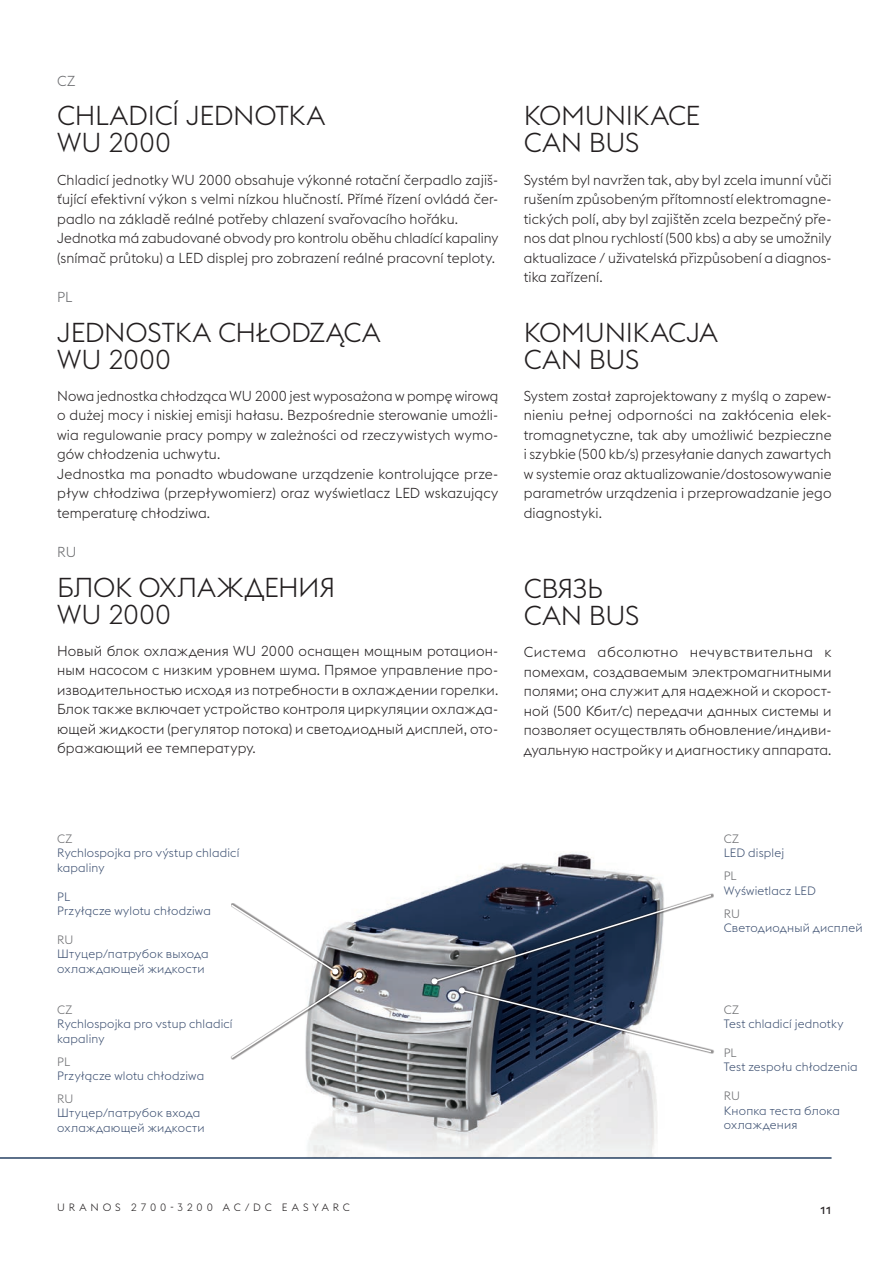
<style>
.page{position:relative;width:892px;height:1263px;background:#fff}
.page>*{position:absolute;margin:0;border:0;box-sizing:border-box;transform-origin:0 0}
.t1{font:300 27px/27px "voestalpine";letter-spacing:-.01em;color:#231f20}
.t2{font:300 14.25px/19.5px "voestalpine";letter-spacing:.005em;color:#231f20;text-align:justify}
.t3{font:300 14.25px/19.5px "voestalpine";letter-spacing:.005em;color:#231f20;scale:.96 1}
.t4{font:300 14.25px "voestalpine";color:#6c6d70}
.t5{font:300 12px/14.4px "voestalpine";letter-spacing:.015em;color:#3e5172}
.t6{font:300 12px "voestalpine";color:#6c6d70}
.t7{font:300 10.5px "voestalpine";letter-spacing:.365em;color:#231f20}
.t8{font:500 10.5px "voestalpine";color:#231f20}
</style>
<div class="page">
<hr style="left:0;top:1157px;width:831px;height:1px;background:#284264">
<img style="left:305px;top:852px;width:359px;height:305px">
<div style="left:230px;top:970px;width:135px;height:90px;background:#231f20;opacity:.5"></div>
<svg style="left:230px;top:903px;width:132px;height:156px"></svg>
<div style="left:458px;top:986px;width:256px;height:68px;background:#231f20;opacity:.5"></div>
<svg style="left:432px;top:893px;width:280px;height:160px"></svg>
<svg style="left:458px;top:987px;width:7px;height:7px"></svg>
<p class="t4" style="left:57px;top:72px;width:20px">CZ</p>
<h1 class="t1" style="left:57px;top:103px;width:269px">CHLADICÍ JEDNOTKA<br>WU 2000</h1>
<p class="t2" style="left:57px;top:170px;width:442px;text-align:left">Chladicí jednotky WU 2000 obsahuje výkonné rotační čerpadlo zajiš&shy;ťující efektivní výkon s velmi nízkou hlučností. Přímé řízení ovládá čer&shy;padlo na základě reálné potřeby chlazení svařovacího hořáku.<br>Jednotka má zabudované obvody pro kontrolu oběhu chladící kapaliny (snímač průtoku) a LED displej pro zobrazení reálné pracovní teploty.</p>
<p class="t4" style="left:57px;top:288px;width:17px">PL</p>
<h1 class="t1" style="left:57px;top:319px;width:325px">JEDNOSTKA CHŁODZĄCA<br>WU 2000</h1>
<p class="t3" style="left:57px;top:386px;width:461px">Nowa jednostka chłodząca WU 2000 jest wyposażona w pompę wirową o dużej mocy i niskiej emisji hałasu. Bezpośrednie sterowanie umożli&shy;wia regulowanie pracy pompy w zależności od rzeczywistych wymo&shy;gów chłodzenia uchwytu.<br>Jednostka ma ponadto wbudowane urządzenie kontrolujące prze&shy;pływ chłodziwa (przepływomierz) oraz wyświetlacz LED wskazujący temperaturę chłodziwa.</p>
<p class="t4" style="left:57px;top:543px;width:21px">RU</p>
<h1 class="t1" style="left:57px;top:574px;width:279px">БЛОК ОХЛАЖДЕНИЯ<br>WU 2000</h1>
<p class="t2" style="left:57px;top:641px;width:442px">Новый блок охлаждения WU 2000 оснащен мощным ротацион&shy;ным насосом с низким уровнем шума. Прямое управление про&shy;изводительностью исходя из потребности в охлаждении горелки.<br>Блок также включает устройство контроля циркуляции охлажда&shy;ющей жидкости (регулятор потока) и светодиодный дисплей, ото&shy;бражающий ее температуру.</p>
<h1 class="t1" style="left:523px;top:103px;width:178px">KOMUNIKACE<br>CAN BUS</h1>
<p class="t2" style="left:523px;top:170px;width:309px">Systém byl navržen tak, aby byl zcela imunní vůči rušením způsobeným přítomností elektromagne&shy;tických polí, aby byl zajištěn zcela bezpečný pře&shy;nos dat plnou rychlostí (500 kbs) a aby se umožnily aktualizace / uživatelská přizpůsobení a diagnos&shy;tika zařízení.</p>
<h1 class="t1" style="left:523px;top:319px;width:195px">KOMUNIKACJA<br>CAN BUS</h1>
<p class="t2" style="left:523px;top:386px;width:309px">System został zaprojektowany z myślą o zapew&shy;nieniu pełnej odporności na zakłócenia elek&shy;tromagnetyczne, tak aby umożliwić bezpieczne i szybkie (500 kb/s) przesyłanie danych zawartych w systemie oraz aktualizowanie/dostosowywanie parametrów urządzenia i przeprowadzanie jego diagnostyki.</p>
<h1 class="t1" style="left:523px;top:575px;width:117px">СВЯЗЬ<br>CAN BUS</h1>
<p class="t2" style="left:523px;top:643px;width:309px">Система абсолютно нечувствительна к помехам, создаваемым электромагнитными полями; она служит для надежной и скорост&shy;ной (500 Кбит/с) передачи данных системы и позволяет осуществлять обновление/индиви&shy;дуальную настройку и диагностику аппарата.</p>
<p class="t6" style="left:57px;top:832px;width:17px">CZ</p>
<p class="t5" style="left:57px;top:846px;width:184px">Rychlospojka pro výstup chladicí kapaliny</p>
<p class="t5" style="left:57px;top:889px;width:155px">PL<br>Przyłącze wylotu chłodziwa</p>
<p class="t6" style="left:57px;top:932px;width:18px">RU</p>
<p class="t5" style="left:57px;top:947px;width:153px">Штуцер/патрубок выхода охлаждающей жидкости</p>
<p class="t6" style="left:57px;top:1002px;width:17px">CZ</p>
<p class="t5" style="left:57px;top:1017px;width:177px">Rychlospojka pro vstup chladicí kapaliny</p>
<p class="t6" style="left:57px;top:1054px;width:14px">PL</p>
<p class="t5" style="left:57px;top:1068px;width:148px">Przyłącze wlotu chłodziwa</p>
<p class="t6" style="left:57px;top:1091px;width:18px">RU</p>
<p class="t5" style="left:57px;top:1106px;width:149px">Штуцер/патрубок входа охлаждающей жидкости</p>
<p class="t6" style="left:723px;top:832px;width:17px">CZ</p>
<p class="t5" style="left:723px;top:846px;width:62px">LED displej</p>
<p class="t6" style="left:723px;top:869px;width:14px">PL</p>
<p class="t5" style="left:723px;top:883px;width:94px">Wyświetlacz LED</p>
<p class="t6" style="left:723px;top:906px;width:18px">RU</p>
<p class="t5" style="left:723px;top:920px;width:140px">Светодиодный дисплей</p>
<p class="t6" style="left:723px;top:1002px;width:17px">CZ</p>
<p class="t5" style="left:723px;top:1017px;width:121px">Test chladicí jednotky</p>
<p class="t6" style="left:723px;top:1046px;width:14px">PL</p>
<p class="t5" style="left:723px;top:1060px;width:135px">Test zespołu chłodzenia</p>
<p class="t6" style="left:723px;top:1089px;width:18px">RU</p>
<p class="t5" style="left:723px;top:1103px;width:118px">Кнопка теста блока охлаждения</p>
<p class="t7" style="left:57px;top:1201px;width:294px">URANOS 2700-3200 AC/DC EASYARC</p>
<p class="t8" style="left:819px;top:1204px;width:13px">11</p>
</div>
